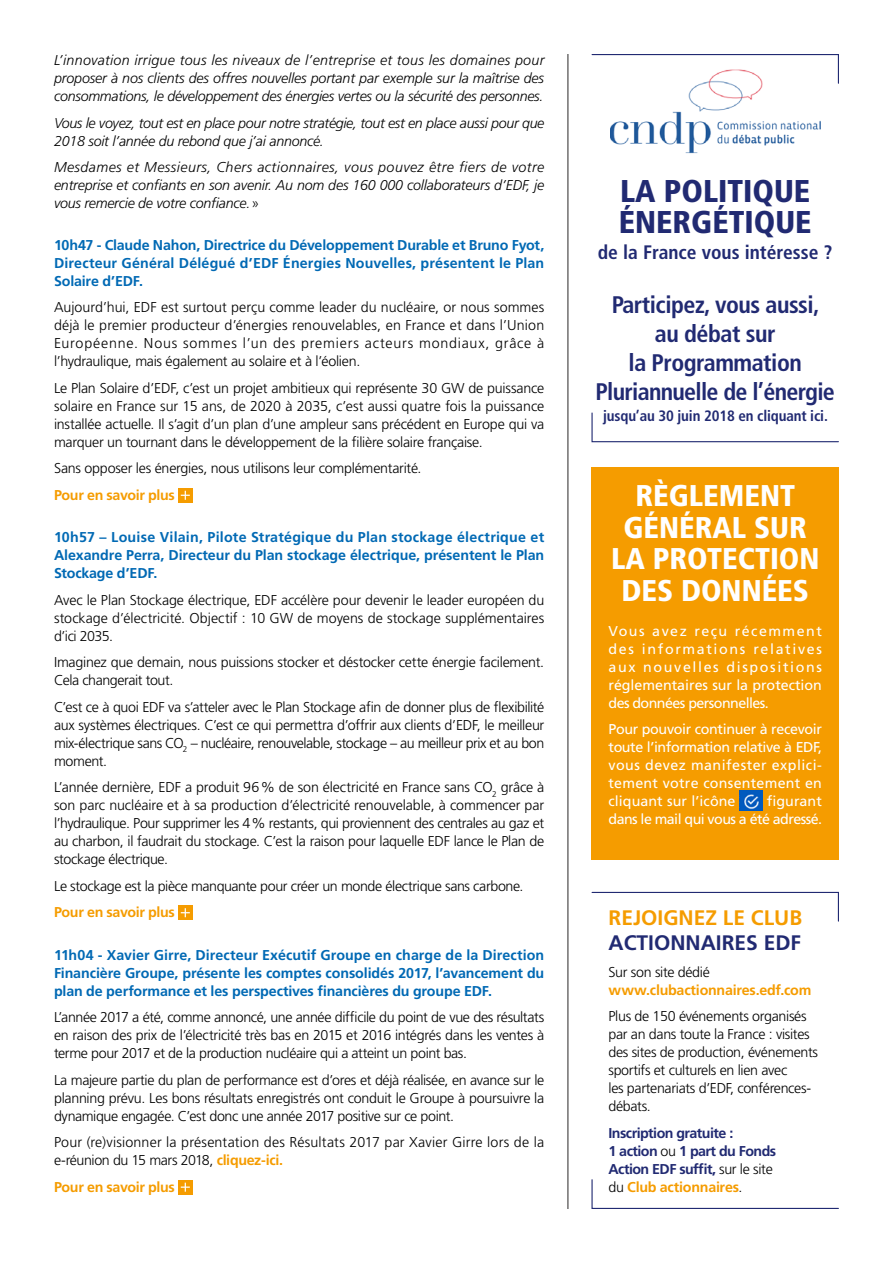
<style>
.page{position:relative;width:893px;height:1263px;background:#fff}
.page>*{position:absolute;margin:0;border:0;box-sizing:border-box;transform-origin:0 0}
.t1{font:900 condensed 31.5px/31.5px "Frutiger";color:#212a72}
.t2{font:900 condensed 30px/31.5px "Frutiger";color:#fff;text-align:center}
.t3{font:700 condensed 24px/28.8px "Frutiger";letter-spacing:-.02em;color:#212a72;text-align:center}
.t4{font:700 21px "Frutiger";color:#f59c00}
.t5{font:700 21px "Frutiger";color:#212a72}
.t6{font:700 condensed 19.5px "Frutiger";color:#212a72}
.t7{font:700 condensed 15px "Frutiger";letter-spacing:-.01em;color:#212a72}
.t8{font:300 14.25px/18px "Frutiger";letter-spacing:-.025em;color:#000;text-align:justify}
.t9{font:italic 300 14.25px/18px "Frutiger";letter-spacing:-.02em;color:#000;text-align:justify}
.t10{font:700 14.25px/18px "Frutiger";letter-spacing:-.005em;color:#0069b4;text-align:justify}
.t11{font:14.25px/18px "Frutiger";color:#fff;text-align:justify}
.t12{font:300 14.25px/18px "Frutiger";letter-spacing:.01em;color:#000}
.t13{font:700 14.25px/18px "Frutiger";letter-spacing:-.04em;color:#212a72}
.t14{font:700 14.25px "Frutiger";letter-spacing:-.02em;color:#f59c00}
.t15{font:14.25px/18px "Frutiger";letter-spacing:-.04em;color:#fff;text-align:right}
.s1{font-style:normal}
.s2{font-weight:700;color:#f59c00}
.s3{font-weight:300;color:#000}
.s4{color:#f59c00}
</style>
<div class="page">
<hr style="left:567px;top:54px;width:2px;height:1155px;background:#706f6f">
<div style="left:178px;top:488px;width:15px;height:14px;background:#f59c00"></div>
<svg style="left:181px;top:491px;width:9px;height:9px"></svg>
<div style="left:178px;top:905px;width:15px;height:15px;background:#f59c00"></div>
<svg style="left:181px;top:908px;width:9px;height:9px"></svg>
<div style="left:178px;top:1180px;width:15px;height:14px;background:#f59c00"></div>
<svg style="left:181px;top:1182px;width:9px;height:10px"></svg>
<div style="left:591px;top:467px;width:248px;height:392px;background:#f59c00"></div>
<img style="left:740px;top:791px;width:22px;height:20px">
<img style="left:610px;top:84px;width:210px;height:70px">
<svg style="left:591px;top:54px;width:248px;height:30px"></svg>
<svg style="left:591px;top:412px;width:248px;height:31px"></svg>
<svg style="left:591px;top:891px;width:248px;height:31px"></svg>
<svg style="left:591px;top:1179px;width:248px;height:30px"></svg>
<p class="t9" style="left:54px;top:51px;width:492px">L’innovation irrigue tous les niveaux de l’entreprise et tous les domaines pour proposer à nos clients des offres nouvelles portant par exemple sur la maîtrise des consommations, le développement des énergies vertes ou la sécurité des personnes.</p>
<p class="t9" style="left:54px;top:114px;width:492px">Vous le voyez, tout est en place pour notre stratégie, tout est en place aussi pour que<br>2018 soit l’année du rebond que j’ai annoncé.</p>
<p class="t9" style="left:54px;top:158px;width:492px">Mesdames et Messieurs, Chers actionnaires, vous pouvez être fiers de votre entreprise et confiants en son avenir. Au nom des 160 000 collaborateurs d’EDF, je vous remercie de votre confiance.<span class="s1">»</span></p>
<p class="t10" style="left:54px;top:236px;width:492px">10h47 - Claude Nahon, Directrice du Développement Durable et Bruno Fyot, Directeur Général Délégué d’EDF Énergies Nouvelles, présentent le Plan Solaire d’EDF.</p>
<p class="t8" style="left:54px;top:298px;width:492px">Aujourd’hui, EDF est surtout perçu comme leader du nucléaire, or nous sommes déjà le premier producteur d’énergies renouvelables, en France et dans l’Union Européenne. Nous sommes l’un des premiers acteurs mondiaux, grâce à l’hydraulique, mais également au solaire et à l’éolien.</p>
<p class="t8" style="left:54px;top:379px;width:492px">Le Plan Solaire d’EDF, c’est un projet ambitieux qui représente 30 GW de puissance solaire en France sur 15 ans, de 2020 à 2035, c’est aussi quatre fois la puissance installée actuelle. Il s’agit d’un plan d’une ampleur sans précédent en Europe qui va marquer un tournant dans le développement de la filière solaire française.</p>
<p class="t8" style="left:54px;top:459px;width:369px">Sans opposer les énergies, nous utilisons leur complémentarité.</p>
<p class="t14" style="left:54px;top:486px;width:122px">Pour en savoir plus</p>
<p class="t10" style="left:54px;top:528px;width:492px">10h57 – Louise Vilain, Pilote Stratégique du Plan stockage électrique et Alexandre Perra, Directeur du Plan stockage électrique, présentent le Plan Stockage d’EDF.</p>
<p class="t8" style="left:54px;top:591px;width:492px">Avec le Plan Stockage électrique, EDF accélère pour devenir le leader européen du stockage d’électricité. Objectif : 10 GW de moyens de stockage supplémentaires d’ici 2035.</p>
<p class="t8" style="left:54px;top:653px;width:492px">Imaginez que demain, nous puissions stocker et déstocker cette énergie facilement.<br>Cela changerait tout.</p>
<p class="t8" style="left:54px;top:698px;width:492px">C’est ce à quoi EDF va s’atteler avec le Plan Stockage afin de donner plus de flexibilité aux systèmes électriques. C’est ce qui permettra d’offrir aux clients d’EDF, le meilleur mix-électrique sans CO<sub>2</sub> – nucléaire, renouvelable, stockage – au meilleur prix et au bon moment.</p>
<p class="t8" style="left:54px;top:778px;width:492px">L’année dernière, EDF a produit 96% de son électricité en France sans CO<sub>2</sub> grâce à son parc nucléaire et à sa production d’électricité renouvelable, à commencer par l’hydraulique. Pour supprimer les 4% restants, qui proviennent des centrales au gaz et au charbon, il faudrait du stockage. C’est la raison pour laquelle EDF lance le Plan de stockage électrique.</p>
<p class="t8" style="left:54px;top:877px;width:471px">Le stockage est la pièce manquante pour créer un monde électrique sans carbone.</p>
<p class="t14" style="left:54px;top:904px;width:122px">Pour en savoir plus</p>
<p class="t10" style="left:54px;top:945px;width:492px">11h04 - Xavier Girre, Directeur Exécutif Groupe en charge de la Direction Financière Groupe, présente les comptes consolidés 2017, l’avancement du plan de performance et les perspectives financières du groupe EDF.</p>
<p class="t8" style="left:54px;top:1008px;width:492px">L’année 2017 a été, comme annoncé, une année difficile du point de vue des résultats en raison des prix de l’électricité très bas en 2015 et 2016 intégrés dans les ventes à terme pour 2017 et de la production nucléaire qui a atteint un point bas.</p>
<p class="t8" style="left:54px;top:1071px;width:492px">La majeure partie du plan de performance est d’ores et déjà réalisée, en avance sur le planning prévu. Les bons résultats enregistrés ont conduit le Groupe à poursuivre la dynamique engagée. C’est donc une année 2017 positive sur ce point.</p>
<p class="t12" style="left:54px;top:1133px;width:492px">Pour (re)visionner la présentation des Résultats 2017 par Xavier Girre lors de la e-réunion du 15 mars 2018, <span class="s2">cliquez-ici.</span></p>
<p class="t14" style="left:54px;top:1178px;width:122px">Pour en savoir plus</p>
<h1 class="t1" style="left:619px;top:175px;width:194px">LA POLITIQUE<br>ÉNERGÉTIQUE</h1>
<h3 class="t6" style="left:598px;top:241px;width:236px">de la France vous intéresse ?</h3>
<h3 class="t3" style="left:596px;top:291px;width:241px">Participez, vous aussi,<br>au débat sur<br>la Programmation<br>Pluriannuelle de l’énergie</h3>
<p class="t7" style="left:603px;top:407px;width:226px">jusqu’au 30 juin 2018 en cliquant ici.</p>
<h2 class="t2" style="left:611px;top:480px;width:210px">RÈGLEMENT<br>GÉNÉRAL SUR<br>LA PROTECTION<br>DES DONNÉES</h2>
<p class="t11" style="left:608px;top:622px;width:215px">Vous avez reçu récemment des informations relatives aux nouvelles dispositions réglementaires sur la protection des données personnelles.</p>
<p class="t11" style="left:608px;top:720px;width:215px">Pour pouvoir continuer à recevoir toute l’information relative à EDF, vous devez manifester explici&shy;tement votre consentement en cliquant sur l’icône</p>
<p class="t15" style="left:608px;top:792px;width:215px">figurant<br>dans le mail qui vous a été adressé.</p>
<h3 class="t4" style="left:608px;top:905px;width:195px">REJOIGNEZ LE CLUB</h3>
<h3 class="t5" style="left:608px;top:931px;width:194px">ACTIONNAIRES EDF</h3>
<p class="t8" style="left:608px;top:963px;width:103px">Sur son site dédié</p>
<p class="t14" style="left:608px;top:981px;width:204px">www.clubactionnaires.edf.com</p>
<p class="t8" style="left:608px;top:1007px;width:211px;text-align:left">Plus de 150 événements organisés par an dans toute la France : visites des sites de production, événements sportifs et culturels en lien avec<br>les partenariats d’EDF, conférences&shy;débats.</p>
<p class="t13" style="left:608px;top:1124px;width:169px">Inscription gratuite :<br>1 action <span class="s3">ou</span> 1 part du Fonds<br>Action EDF suffit, <span class="s3">sur le site du</span> <span class="s4">Club actionnaires</span><span class="s3">.</span></p>
</div>
